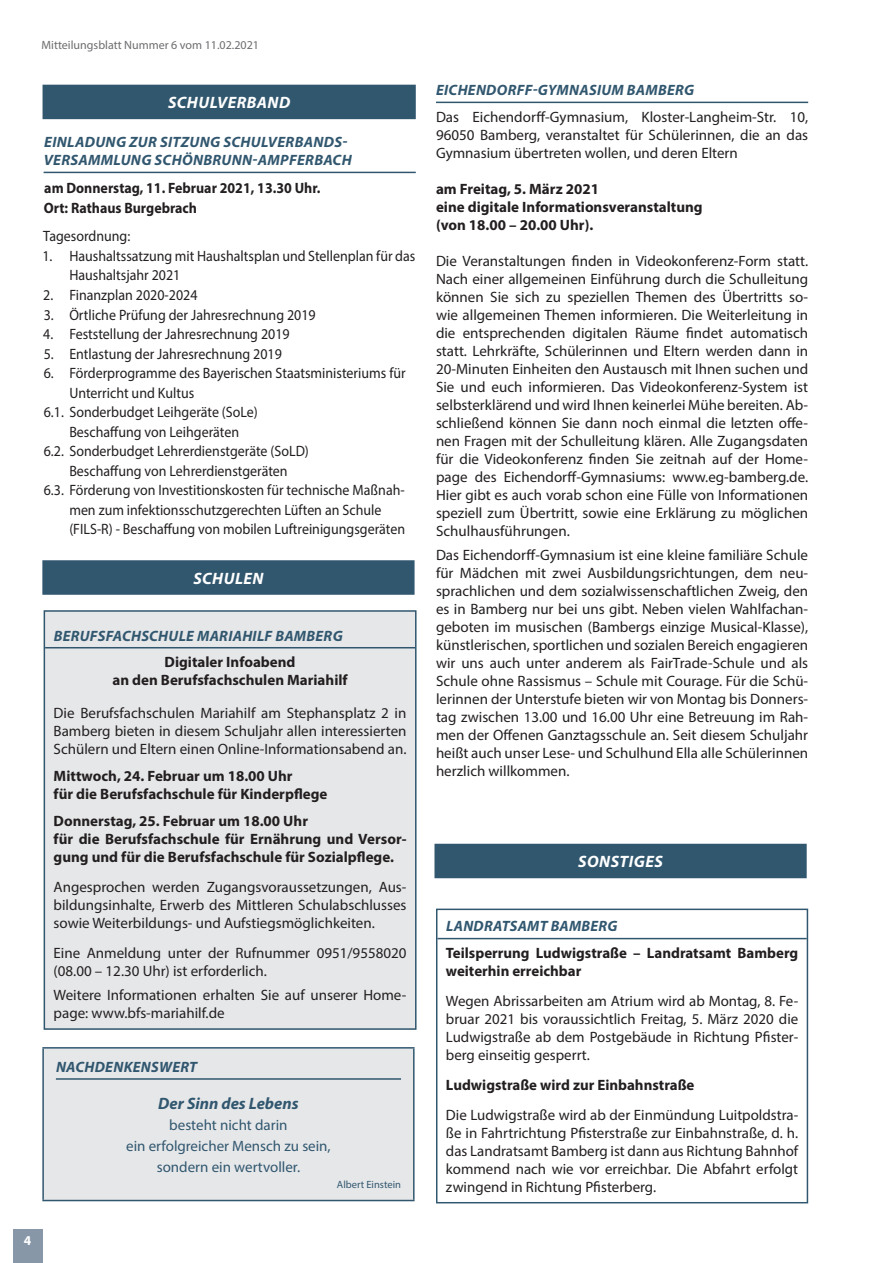
<style>
.page{position:relative;width:872px;height:1263px;background:#fff}
.page>*{position:absolute;margin:0;border:0;box-sizing:border-box;transform-origin:0 0}
.Rubrik{font:italic 700 16.5px "Myriad Pro";letter-spacing:.03em;color:#fff}
.Einladung{font:italic 700 16.5px "Myriad Pro";color:#31576f}
.Überschrift_H2{font:15px/18px "Myriad Pro";color:#231f20;text-align:justify}
.Fließtext{font:15px/19.5px "Myriad Pro";color:#231f20;scale:.93 1}
.Überschrift_H2-2{font:700 15px/18px "Myriad Pro";color:#231f20}
.Überschrift_H1{font:italic 700 15px/18px "Myriad Pro";letter-spacing:.02em;color:#31576f}
.Einladung-2{font:15px "Myriad Pro";color:#31576f}
.Fließtext-2{font:700 15px "Myriad Pro";color:#231f20;scale:.93 1}
.t1{font:700 13.5px "Myriad Pro";color:#fff}
.t2{font:12px "Myriad Pro";color:#6c6d70}
.Einladung-3{font:10.5px "Myriad Pro";color:#31576f}
</style>
<div class="page">
<div style="left:42px;top:560px;width:372px;height:35px;background:#31576f"></div>
<div style="left:43px;top:1048px;width:371px;height:152px;background:#e6e7e9"></div>
<hr style="left:42px;top:1048px;width:2px;height:152px;background:#31576f">
<hr style="left:42px;top:1047px;width:372px;height:1px;background:#31576f">
<hr style="left:413px;top:1048px;width:1px;height:152px;background:#31576f">
<hr style="left:42px;top:1200px;width:372px;height:1px;background:#31576f">
<hr style="left:56px;top:1078px;width:345px;height:2px;background:#31576f">
<div style="left:44px;top:611px;width:372px;height:418px;background:#e6e7e9"></div>
<hr style="left:45px;top:647px;width:370px;height:1px;background:#31576f">
<div style="left:44px;top:610px;width:372px;height:420px;border:2px solid #31576f"></div>
<div style="left:43px;top:85px;width:373px;height:34px;background:#31576f"></div>
<hr style="left:44px;top:172px;width:372px;height:1px;background:#31576f">
<hr style="left:436px;top:102px;width:372px;height:1px;background:#31576f">
<div style="left:434px;top:844px;width:372px;height:34px;background:#31576f"></div>
<hr style="left:437px;top:938px;width:369px;height:1px;background:#31576f">
<div style="left:436px;top:908px;width:372px;height:295px;border:1px solid #31576f"></div>
<div style="left:13px;top:1229px;width:30px;height:34px;background:#8797a8"></div>
<p class="t2" style="left:41px;top:38px;width:219px">Mitteilungsblatt Nummer 6 vom 11.02.2021</p>
<p class="Rubrik" style="left:168px;top:92px;width:124px">SCHULVERBAND</p>
<p class="Überschrift_H1" style="left:44px;top:133px;width:309px">EINLADUNG ZUR SITZUNG SCHULVERBANDS-<br>VERSAMMLUNG SCHÖNBRUNN-AMPFERBACH</p>
<p class="Fließtext-2" style="left:44px;top:178px;width:298px">am Donnerstag, 11. Februar 2021, 13.30 Uhr.</p>
<p class="Fließtext-2" style="left:44px;top:198px;width:166px">Ort: Rathaus Burgebrach</p>
<p class="Fließtext" style="left:43px;top:226px;width:95px">Tagesordnung:</p>
<p class="Fließtext" style="left:42px;top:246px;width:402px">1. Haushaltssatzung mit Haushaltsplan und Stellenplan für das</p>
<p class="Fließtext" style="left:69px;top:265px;width:121px">Haushaltsjahr 2021</p>
<p class="Fließtext" style="left:43px;top:285px;width:167px">2. Finanzplan 2020-2024</p>
<p class="Fließtext" style="left:44px;top:304px;width:294px">3. Örtliche Prüfung der Jahresrechnung 2019</p>
<p class="Fließtext" style="left:43px;top:324px;width:266px">4. Feststellung der Jahresrechnung 2019</p>
<p class="Fließtext" style="left:44px;top:344px;width:258px">5. Entlastung der Jahresrechnung 2019</p>
<p class="Fließtext" style="left:69px;top:363px;width:363px;text-indent:-26px">6. Förderprogramme des Bayerischen Staatsministeriums für<br>Unterricht und Kultus</p>
<p class="Fließtext" style="left:44px;top:402px;width:232px">6.1. Sonderbudget Leihgeräte (SoLe)</p>
<p class="Fließtext" style="left:69px;top:422px;width:184px">Beschaffung von Leihgeräten</p>
<p class="Fließtext" style="left:44px;top:441px;width:286px">6.2. Sonderbudget Lehrerdienstgeräte (SoLD)</p>
<p class="Fließtext" style="left:69px;top:461px;width:236px">Beschaffung von Lehrerdienstgeräten</p>
<p class="Fließtext" style="left:44px;top:480px;width:389px;text-align:center">6.3. Förderung von Investitionskosten für technische Maßnah&shy;men zum infektionsschutzgerechten Lüften an Schule</p>
<p class="Fließtext" style="left:69px;top:519px;width:362px">(FILS-R) - Beschaffung von mobilen Luftreinigungsgeräten</p>
<p class="Rubrik" style="left:193px;top:567px;width:72px">SCHULEN</p>
<p class="Überschrift_H1" style="left:54px;top:626px;width:290px">BERUFSFACHSCHULE MARIAHILF BAMBERG</p>
<p class="Überschrift_H2-2" style="left:164px;top:652px;width:133px">Digitaler Infoabend</p>
<p class="Überschrift_H2-2" style="left:112px;top:670px;width:237px">an den Berufsfachschulen Mariahilf</p>
<p class="Überschrift_H2" style="left:54px;top:704px;width:354px">Die Berufsfachschulen Mariahilf am Stephansplatz 2 in Bamberg bieten in diesem Schuljahr allen interessierten Schülern und Eltern einen Online-Informationsabend an.</p>
<p class="Überschrift_H2-2" style="left:54px;top:766px;width:240px">Mittwoch, 24. Februar um 18.00 Uhr</p>
<p class="Überschrift_H2-2" style="left:54px;top:784px;width:275px">für die Berufsfachschule für Kinderpflege</p>
<p class="Überschrift_H2-2" style="left:54px;top:811px;width:256px">Donnerstag, 25. Februar um 18.00 Uhr</p>
<p class="Überschrift_H2-2" style="left:54px;top:829px;width:354px">für die Berufsfachschule für Ernährung und Versor&shy;gung und für die Berufsfachschule für Sozialpflege.</p>
<p class="Überschrift_H2" style="left:54px;top:878px;width:354px">Angesprochen werden Zugangsvoraussetzungen, Aus&shy;bildungsinhalte, Erwerb des Mittleren Schulabschlusses sowie Weiterbildungs- und Aufstiegsmöglichkeiten.</p>
<p class="Überschrift_H2" style="left:54px;top:944px;width:354px">Eine Anmeldung unter der Rufnummer 0951/9558020 (08.00 – 12.30 Uhr) ist erforderlich.</p>
<p class="Überschrift_H2" style="left:54px;top:986px;width:354px">Weitere Informationen erhalten Sie auf unserer Home&shy;page: www.bfs-mariahilf.de</p>
<p class="Überschrift_H1" style="left:56px;top:1057px;width:143px">NACHDENKENSWERT</p>
<p class="Einladung" style="left:158px;top:1093px;width:142px">Der Sinn des Lebens</p>
<p class="Einladung-2" style="left:169px;top:1116px;width:120px">besteht nicht darin</p>
<p class="Einladung-2" style="left:126px;top:1137px;width:206px">ein erfolgreicher Mensch zu sein,</p>
<p class="Einladung-2" style="left:157px;top:1158px;width:145px">sondern ein wertvoller.</p>
<p class="Einladung-3" style="left:337px;top:1178px;width:66px">Albert Einstein</p>
<p class="t1" style="left:24px;top:1231px;width:9px">4</p>
<p class="Überschrift_H1" style="left:436px;top:81px;width:260px">EICHENDORFF-GYMNASIUM BAMBERG</p>
<p class="Überschrift_H2" style="left:436px;top:107px;width:374px">Das Eichendorff-Gymnasium, Kloster-Langheim-Str. 10, 96050 Bamberg, veranstaltet für Schülerinnen, die an das Gymnasium übertreten wollen, und deren Eltern</p>
<p class="Überschrift_H2-2" style="left:436px;top:179px;width:165px">am Freitag, 5. März 2021</p>
<p class="Überschrift_H2-2" style="left:436px;top:197px;width:268px">eine digitale Informationsveranstaltung</p>
<p class="Überschrift_H2-2" style="left:436px;top:215px;width:159px">(von 18.00 – 20.00 Uhr).</p>
<p class="Überschrift_H2" style="left:436px;top:251px;width:374px">Die Veranstaltungen finden in Videokonferenz-Form statt.<br>Nach einer allgemeinen Einführung durch die Schulleitung können Sie sich zu speziellen Themen des Übertritts so&shy;wie allgemeinen Themen informieren. Die Weiterleitung in die entsprechenden digitalen Räume findet automatisch statt. Lehrkräfte, Schülerinnen und Eltern werden dann in 20-Minuten Einheiten den Austausch mit Ihnen suchen und Sie und euch informieren. Das Videokonferenz-System ist selbsterklärend und wird Ihnen keinerlei Mühe bereiten. Ab&shy;schließend können Sie dann noch einmal die letzten offe&shy;nen Fragen mit der Schulleitung klären. Alle Zugangsdaten für die Videokonferenz finden Sie zeitnah auf der Home&shy;page des Eichendorff-Gymnasiums: www.eg-bamberg.de.<br>Hier gibt es auch vorab schon eine Fülle von Informationen speziell zum Übertritt, sowie eine Erklärung zu möglichen Schulhausführungen.</p>
<p class="Überschrift_H2" style="left:436px;top:545px;width:374px">Das Eichendorff-Gymnasium ist eine kleine familiäre Schule für Mädchen mit zwei Ausbildungsrichtungen, dem neu&shy;sprachlichen und dem sozialwissenschaftlichen Zweig, den es in Bamberg nur bei uns gibt. Neben vielen Wahlfachan&shy;geboten im musischen (Bambergs einzige Musical-Klasse), künstlerischen, sportlichen und sozialen Bereich engagieren wir uns auch unter anderem als FairTrade-Schule und als Schule ohne Rassismus – Schule mit Courage. Für die Schü&shy;lerinnen der Unterstufe bieten wir von Montag bis Donners&shy;tag zwischen 13.00 und 16.00 Uhr eine Betreuung im Rah&shy;men der Offenen Ganztagsschule an. Seit diesem Schuljahr heißt auch unser Lese- und Schulhund Ella alle Schülerinnen herzlich willkommen.</p>
<p class="Rubrik" style="left:578px;top:851px;width:86px">SONSTIGES</p>
<p class="Überschrift_H1" style="left:446px;top:917px;width:173px">LANDRATSAMT BAMBERG</p>
<p class="Überschrift_H2-2" style="left:446px;top:943px;width:354px">Teilsperrung Ludwigstraße – Landratsamt Bamberg weiterhin erreichbar</p>
<p class="Überschrift_H2" style="left:446px;top:992px;width:354px">Wegen Abrissarbeiten am Atrium wird ab Montag, 8. Fe&shy;bruar 2021 bis voraussichtlich Freitag, 5. März 2020 die Ludwigstraße ab dem Postgebäude in Richtung Pfister&shy;berg einseitig gesperrt.</p>
<p class="Überschrift_H2-2" style="left:446px;top:1075px;width:250px">Ludwigstraße wird zur Einbahnstraße</p>
<p class="Überschrift_H2" style="left:446px;top:1106px;width:354px">Die Ludwigstraße wird ab der Einmündung Luitpoldstra&shy;ße in Fahrtrichtung Pfisterstraße zur Einbahnstraße, d. h. das Landratsamt Bamberg ist dann aus Richtung Bahnhof kommend nach wie vor erreichbar. Die Abfahrt erfolgt zwingend in Richtung Pfisterberg.</p>
</div>
